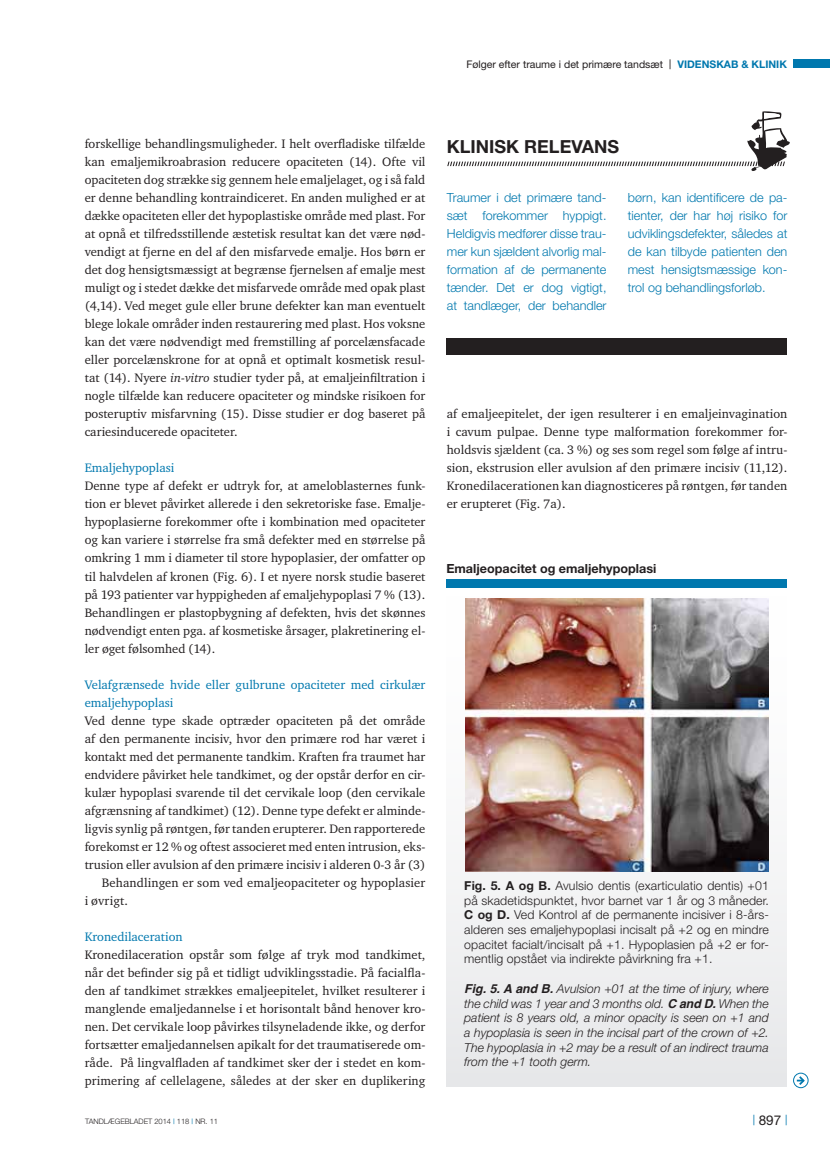
<style>
.page{position:relative;width:830px;height:1157px;background:#fff}
.page>*{position:absolute;margin:0;border:0;box-sizing:border-box;transform-origin:0 0}
.t1{font:700 18px "Helvetica Neue";color:#231f20}
.t2{font:13.5px "Helvetica Neue";color:#231f20}
.t3{font:12.6px/18px "Charter ITC";color:#231f20;text-align:justify}
.t4{font:300 12.6px/18px "Helvetica Neue";color:#0078ae;text-align:justify}
.t5{font:12.6px/18px "Charter ITC";color:#0078ae}
.t6{font:700 12.6px "Helvetica Neue";color:#231f20}
.t7{font:300 12.3px/14.7px "Helvetica Neue";letter-spacing:.01em;color:#231f20;text-align:justify}
.t8{font:italic 300 12.3px/14.7px "Helvetica Neue";color:#231f20;text-align:justify}
.t9{font:10.5px "Helvetica Neue";color:#231f20}
.t10{font:300 7.5px "Helvetica Neue";color:#231f20}
.s1{font-family:"Arial"}
.s2{font-weight:700;color:#0078ae}
.s3{font-style:italic}
.s4{font-weight:400;color:#0078ae}
.s5{font-weight:700}
.s6{font-family:"Helvetica";font-weight:700}
</style>
<div class="page">
<div style="left:793px;top:1073px;width:14px;height:14px;border:1px solid #0078ae;border-radius:50%"></div>
<svg style="left:796px;top:1074px;width:9px;height:12px"></svg>
<div style="left:446px;top:338px;width:340px;height:16px;background:#231f20"></div>
<div style="left:793px;top:60px;width:36px;height:8px;background:#0078ae"></div>
<svg style="left:447px;top:111px;width:342px;height:60px"></svg>
<div style="left:446px;top:588px;width:340px;height:498px;background:linear-gradient(to bottom,#fafafa,#e8e9eb)"></div>
<div style="left:446px;top:579px;width:340px;height:9px;background:#0078ae"></div>
<img style="left:465px;top:598px;width:302px;height:273px">
<p class="t9" style="left:466px;top:58px;width:322px">Følger efter traume i det primære tandsæt <span class="s1">|</span> <span class="s2">videnskab &amp; klinik</span></p>
<p class="t3" style="left:85px;top:135px;width:342px">forskellige behandlingsmuligheder. I helt overfladiske tilfælde kan emaljemikroabrasion reducere opaciteten (14). Ofte vil opaciteten dog strække sig gennem hele emaljelaget, og i så fald er denne behandling kontraindiceret. En anden mulighed er at dække opaciteten eller det hypoplastiske område med plast. For at opnå et tilfredsstillende æstetisk resultat kan det være nød&shy;vendigt at fjerne en del af den misfarvede emalje. Hos børn er det dog hensigtsmæssigt at begrænse fjernelsen af emalje mest muligt og i stedet dække det misfarvede område med opak plast (4,14). Ved meget gule eller brune defekter kan man eventuelt blege lokale områder inden restaurering med plast. Hos voksne kan det være nødvendigt med fremstilling af porcelænsfacade eller porcelænskrone for at opnå et optimalt kosmetisk resul&shy;tat (14). Nyere <span class="s3">in-vitro</span> studier tyder på, at emaljeinfiltration i nogle tilfælde kan reducere opaciteter og mindske risikoen for posteruptiv misfarvning (15). Disse studier er dog baseret på cariesinducerede opaciteter.</p>
<p class="t5" style="left:85px;top:459px;width:91px">Emaljehypoplasi</p>
<p class="t3" style="left:85px;top:477px;width:342px">Denne type af defekt er udtryk for, at ameloblasternes funk&shy;tion er blevet påvirket allerede i den sekretoriske fase. Emalje&shy;hypoplasierne forekommer ofte i kombination med opaciteter og kan variere i størrelse fra små defekter med en størrelse på omkring 1 mm i diameter til store hypoplasier, der omfatter op til halvdelen af kronen (Fig. 6). I et nyere norsk studie baseret på 193 patienter var hyppigheden af emaljehypoplasi 7 % (13).<br>Behandlingen er plastopbygning af defekten, hvis det skønnes nødvendigt enten pga. af kosmetiske årsager, plakretinering el&shy;ler øget følsomhed (14).</p>
<p class="t5" style="left:85px;top:675px;width:342px">Velafgrænsede hvide eller gulbrune opaciteter med cirkulær emaljehypoplasi</p>
<p class="t3" style="left:85px;top:711px;width:342px">Ved denne type skade optræder opaciteten på det område</p>
<p class="t3" style="left:85px;top:729px;width:342px">af den permanente incisiv, hvor den primære rod har været i</p>
<p class="t3" style="left:85px;top:747px;width:342px">kontakt med det permanente tandkim. Kraften fra traumet har</p>
<p class="t3" style="left:85px;top:765px;width:342px">endvidere påvirket hele tandkimet, og der opstår derfor en cir-</p>
<p class="t3" style="left:85px;top:783px;width:342px">kulær hypoplasi svarende til det cervikale loop (den cervikale</p>
<p class="t3" style="left:85px;top:801px;width:342px">afgrænsning af tandkimet) (12). Denne type defekt er alminde-</p>
<p class="t3" style="left:85px;top:819px;width:342px">ligvis synlig på røntgen, før tanden erupterer. Den rapporterede</p>
<p class="t3" style="left:85px;top:837px;width:342px">forekomst er 12 % og oftest associeret med enten intrusion, eks-</p>
<p class="t3" style="left:85px;top:855px;width:342px">trusion eller avulsion af den primære incisiv i alderen 0-3 år (3)</p>
<p class="t3" style="left:102px;top:873px;width:325px">Behandlingen er som ved emaljeopaciteter og hypoplasier</p>
<p class="t3" style="left:85px;top:891px;width:45px">i øvrigt.</p>
<p class="t5" style="left:85px;top:927px;width:99px">Kronedilaceration</p>
<p class="t3" style="left:85px;top:945px;width:342px">Kronedilaceration opstår som følge af tryk mod tandkimet, når det befinder sig på et tidligt udviklingsstadie. På facialfla&shy;den af tandkimet strækkes emaljeepitelet, hvilket resulterer i manglende emaljedannelse i et horisontalt bånd henover kro&shy;nen. Det cervikale loop påvirkes tilsyneladende ikke, og derfor fortsætter emaljedannelsen apikalt for det traumatiserede om&shy;råde. På lingvalfladen af tandkimet sker der i stedet en kom&shy;primering af cellelagene, således at der sker en duplikering</p>
<p class="t10" style="left:85px;top:1116px;width:134px">tandlægebladet 2014 <span class="s4">|</span> 118 <span class="s4">|</span> nr. 11</p>
<h1 class="t1" style="left:446px;top:135px;width:174px">Klinisk relevans</h1>
<p class="t4" style="left:446px;top:188px;width:161px">Traumer i det primære tand&shy;sæt forekommer hyppigt.<br>Heldigvis medfører disse trau&shy;mer kun sjældent alvorlig mal&shy;formation af de permanente tænder. Det er dog vigtigt, at tandlæger, der behandler</p>
<p class="t4" style="left:627px;top:189px;width:161px">børn, kan identificere de pa&shy;tienter, der har høj risiko for udviklingsdefekter, således at de kan tilbyde patienten den mest hensigtsmæssige kon&shy;trol og behandlingsforløb.</p>
<p class="t3" style="left:446px;top:405px;width:342px">af emaljeepitelet, der igen resulterer i en emaljeinvagination i cavum pulpae. Denne type malformation forekommer for&shy;holdsvis sjældent (ca. 3 %) og ses som regel som følge af intru&shy;sion, ekstrusion eller avulsion af den primære incisiv (11,12).<br>Kronedilacerationen kan diagnosticeres på røntgen, før tanden er erupteret (Fig. 7a).</p>
<p class="t6" style="left:446px;top:561px;width:211px">Emaljeopacitet og emaljehypoplasi</p>
<p class="t7" style="left:464px;top:878px;width:306px"><span class="s5">Fig. 5. A og B.</span> Avulsio dentis (exarticulatio dentis) +01 på skadetidspunktet, hvor barnet var 1 år og 3 måneder.<br><span class="s5">C og D.</span> Ved Kontrol af de permanente incisiver i 8-års&shy;alderen ses emaljehypoplasi incisalt på +2 og en mindre opacitet facialt/incisalt på +1. Hypoplasien på +2 er for&shy;mentlig opstået via indirekte påvirkning fra +1.</p>
<p class="t8" style="left:464px;top:981px;width:306px"><span class="s6">Fig. 5. A and B.</span> Avulsion +01 at the time of injury, where the child was 1 year and 3 months old. <span class="s6">C and D.</span> When the patient is 8 years old, a minor opacity is seen on +1 and a hypoplasia is seen in the incisal part of the crown of +2.<br>The hypoplasia in +2 may be a result of an indirect trauma from the +1 tooth germ.</p>
<p class="t2" style="left:752px;top:1112px;width:36px"><sup>|</sup> 897 <sup>|</sup></p>
</div>
